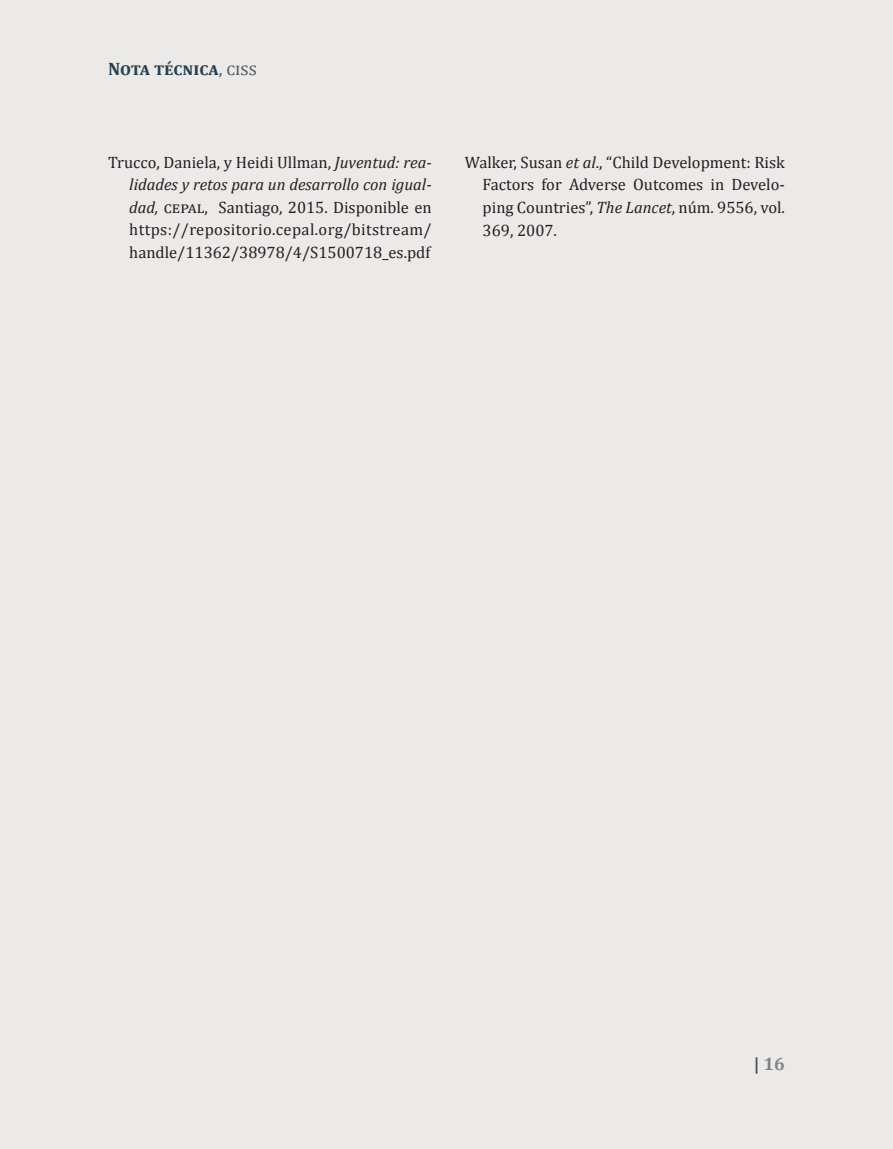
<style>
.page{position:relative;width:893px;height:1149px;background:#fff}
.page>*{position:absolute;margin:0;border:0;box-sizing:border-box;transform-origin:0 0}
.t1{font:700 18px "Cambria";color:#273f4e}
.t2{font:700 18px "Cambria";color:#808285}
.t3{font:16.5px/22.5px "Cambria";color:#231f20;text-align:justify}
.s1{font-weight:400;color:#4a5766}
.s2{font-weight:400;color:#57585a}
.s3{font-style:italic}
.s4{color:#4b4c4d}
</style>
<div class="page">
<div style="left:0;top:0;width:893px;height:1148px;background:#ebeae8"></div>
<p class="t1" style="left:108px;top:56px;width:150px">Nota técnica<span class="s1">,</span> <span class="s2">ciss</span></p>
<p class="t3" style="left:129px;top:151px;width:304px;text-indent:-21px">Trucco, Daniela, y Heidi Ullman, <span class="s3">Juventud: rea&shy;lidades y retos para un desarrollo con igual&shy;dad,</span> cepal, Santiago, 2015. Disponible en https://repositorio.cepal.org/bitstream/ handle/11362/38978/4/S1500718_es.pdf</p>
<p class="t3" style="left:483px;top:151px;width:304px;text-indent:-18px">Walker, Susan <span class="s3">et al</span>., “Child Development: Risk Factors for Adverse Outcomes in Develo&shy;ping Countries”, <span class="s3">The Lancet</span>, núm. 9556, vol.<br>369, 2007.</p>
<p class="t2" style="left:754px;top:1050px;width:33px"><span class="s4">|</span> 16</p>
</div>
